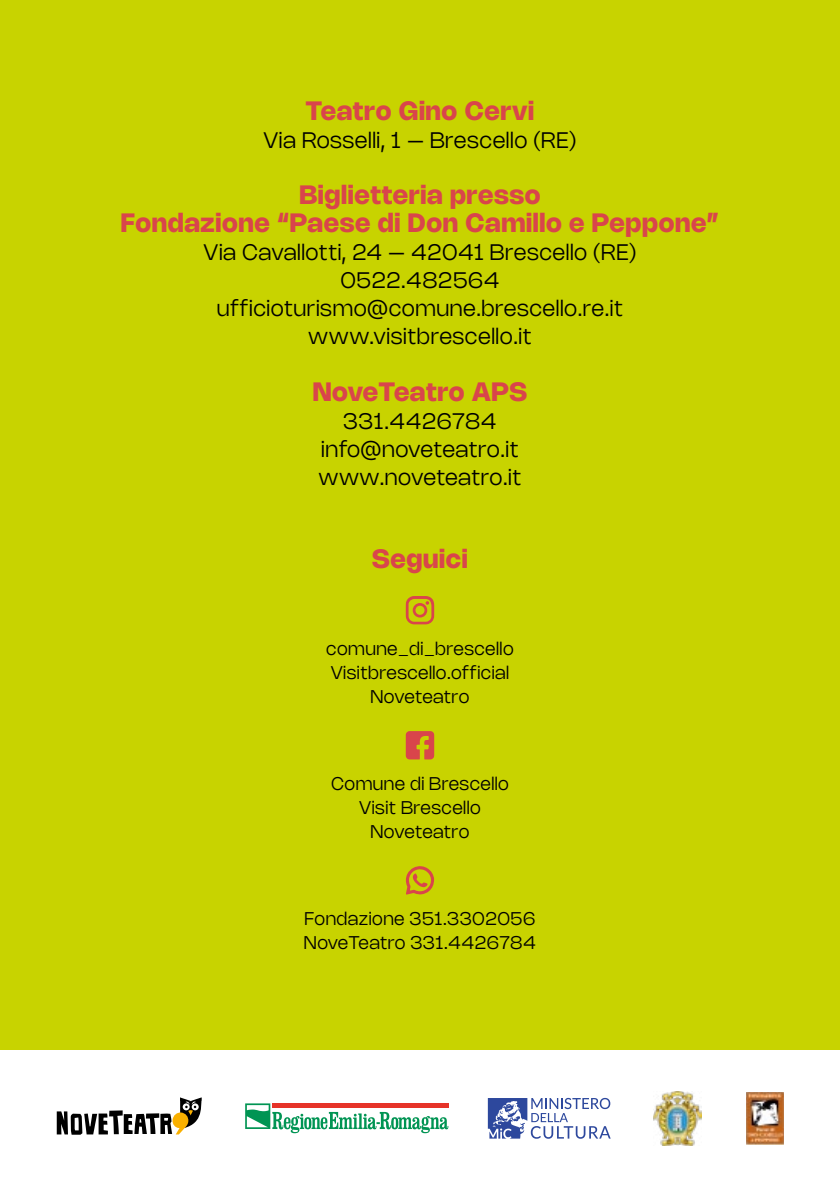
<style>
.page{position:relative;width:840px;height:1191px;background:#fff}
.page>*{position:absolute;margin:0;border:0;box-sizing:border-box;transform-origin:0 0}
.t1{font:700 26px/28px "Nohemi";letter-spacing:.025em;color:#d9454b;text-align:center}
.t2{font:300 22px/28.2px "Nohemi";letter-spacing:.025em;color:#000;text-align:center}
.t3{font:300 18px/24px "Nohemi";letter-spacing:.025em;color:#000;text-align:center}
</style>
<div class="page">
<div style="left:0;top:0;width:839px;height:1049px;background:#c8d300"></div>
<svg style="left:405px;top:596px;width:29px;height:28px"></svg>
<svg style="left:405px;top:731px;width:29px;height:28px"></svg>
<svg style="left:405px;top:866px;width:29px;height:28px"></svg>
<svg style="left:57px;top:1097px;width:145px;height:37px"></svg>
<svg style="left:245px;top:1103px;width:203px;height:30px"></svg>
<svg style="left:487px;top:1097px;width:123px;height:41px"></svg>
<img style="left:746px;top:1092px;width:36px;height:52px">
<img style="left:653px;top:1091px;width:48px;height:54px">
<p class="t1" style="left:305px;top:96px;width:230px">Teatro Gino Cervi</p>
<p class="t2" style="left:263px;top:125px;width:314px">Via Rosselli, 1 – Brescello (RE)</p>
<p class="t1" style="left:121px;top:180px;width:599px">Biglietteria presso<br>Fondazione “Paese di Don Camillo e Peppone”</p>
<p class="t2" style="left:203px;top:237px;width:434px">Via Cavallotti, 24 – 42041 Brescello (RE)<br>0522.482564 ufficioturismo@comune.brescello.re.it www.visitbrescello.it</p>
<p class="t1" style="left:312px;top:378px;width:216px">NoveTeatro APS</p>
<p class="t2" style="left:318px;top:407px;width:204px">331.4426784 info@noveteatro.it www.noveteatro.it</p>
<p class="t1" style="left:372px;top:544px;width:97px">Seguici</p>
<p class="t3" style="left:326px;top:636px;width:189px">comune_di_brescello<br>Visitbrescello.official<br>Noveteatro</p>
<p class="t3" style="left:331px;top:771px;width:179px">Comune di Brescello<br>Visit Brescello<br>Noveteatro</p>
<p class="t3" style="left:304px;top:906px;width:233px;text-align:left">Fondazione 351.3302056<br>NoveTeatro 331.4426784</p>
</div>
